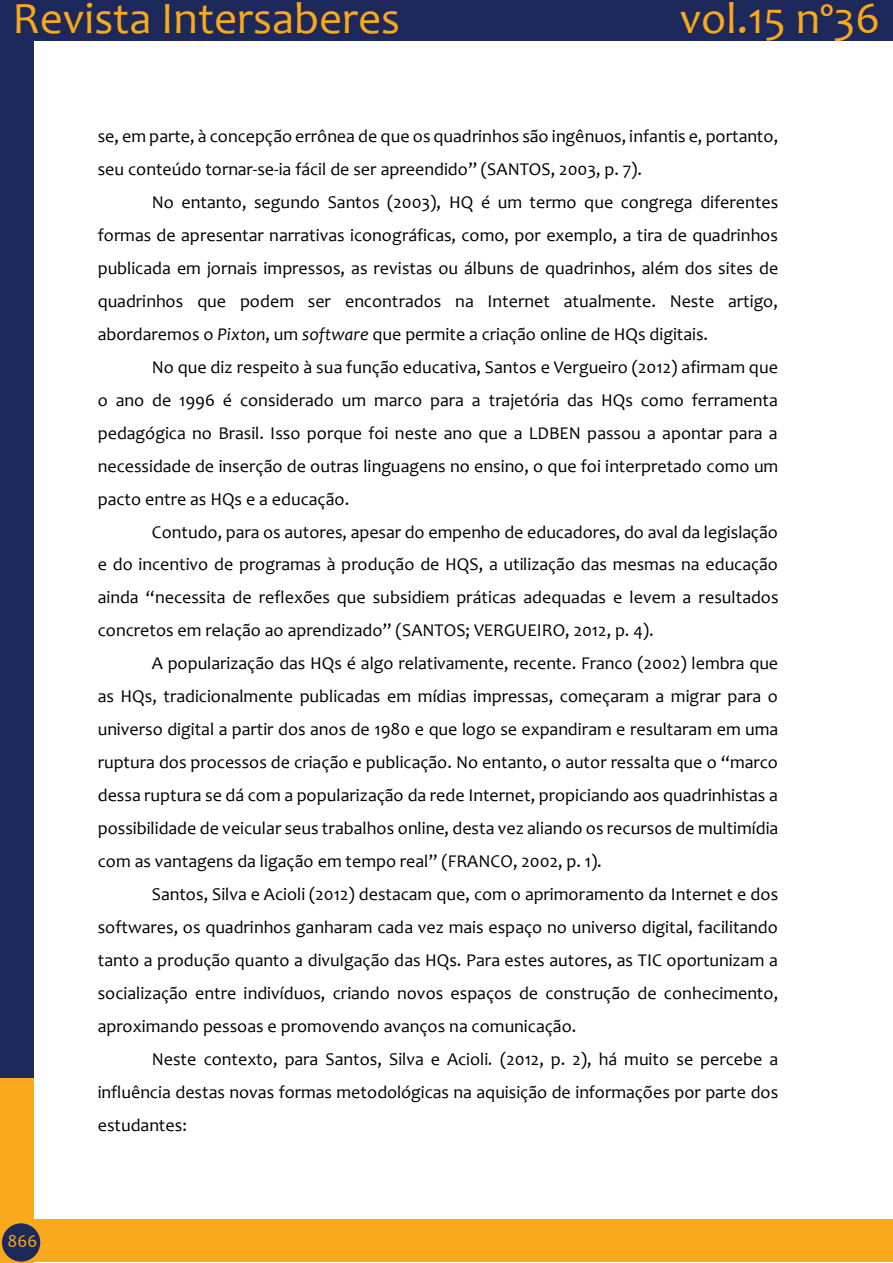
<style>
.page{position:relative;width:893px;height:1263px;background:#fff}
.page>*{position:absolute;margin:0;border:0;box-sizing:border-box;transform-origin:0 0}
.t1{font:45px "Candara";color:#f9a91b}
.t2{font:18px "Candara";color:#000}
.t3{font:18px "Candara";color:#f9a91b}
.s1{font-style:italic}
</style>
<div class="page">
<div style="left:0;top:0;width:33px;height:1081px;background:#1d295a"></div>
<div style="left:0;top:0;width:893px;height:41px;background:#1d295a"></div>
<div style="left:0;top:1078px;width:33px;height:185px;background:#f9a91b"></div>
<div style="left:21px;top:1219px;width:872px;height:43px;background:#f9a91b"></div>
<div style="left:2px;top:1223px;width:38px;height:38px;background:#1d295a;border-radius:50%"></div>
<h1 class="t1" style="left:13px;top:-9px;width:389px">Revista Intersaberes</h1>
<h1 class="t1" style="left:680px;top:-9px;width:202px">vol.15 nº36</h1>
<p class="t3" style="left:8px;top:1229px;width:31px">866</p>
<p class="t2" style="left:98px;top:125px;width:682px">se, em parte, à concepção errônea de que os quadrinhos são ingênuos, infantis e, portanto,</p>
<p class="t2" style="left:98px;top:158px;width:546px">seu conteúdo tornar-se-ia fácil de ser apreendido” (SANTOS, 2003, p. 7).</p>
<p class="t2" style="left:152px;top:191px;width:628px">No entanto, segundo Santos (2003), HQ é um termo que congrega diferentes</p>
<p class="t2" style="left:98px;top:224px;width:682px">formas de apresentar narrativas iconográficas, como, por exemplo, a tira de quadrinhos</p>
<p class="t2" style="left:98px;top:257px;width:682px">publicada em jornais impressos, as revistas ou álbuns de quadrinhos, além dos sites de</p>
<p class="t2" style="left:98px;top:290px;width:682px">quadrinhos que podem ser encontrados na Internet atualmente. Neste artigo,</p>
<p class="t2" style="left:98px;top:323px;width:612px">abordaremos o <span class="s1">Pixton</span>, um <span class="s1">software</span> que permite a criação online de HQs digitais.</p>
<p class="t2" style="left:152px;top:356px;width:628px">No que diz respeito à sua função educativa, Santos e Vergueiro (2012) afirmam que</p>
<p class="t2" style="left:98px;top:389px;width:682px">o ano de 1996 é considerado um marco para a trajetória das HQs como ferramenta</p>
<p class="t2" style="left:98px;top:421px;width:681px">pedagógica no Brasil. Isso porque foi neste ano que a LDBEN passou a apontar para a</p>
<p class="t2" style="left:98px;top:454px;width:682px">necessidade de inserção de outras linguagens no ensino, o que foi interpretado como um</p>
<p class="t2" style="left:98px;top:487px;width:253px">pacto entre as HQs e a educação.</p>
<p class="t2" style="left:152px;top:520px;width:627px">Contudo, para os autores, apesar do empenho de educadores, do aval da legislação</p>
<p class="t2" style="left:98px;top:553px;width:682px">e do incentivo de programas à produção de HQS, a utilização das mesmas na educação</p>
<p class="t2" style="left:98px;top:586px;width:682px">ainda “necessita de reflexões que subsidiem práticas adequadas e levem a resultados</p>
<p class="t2" style="left:98px;top:619px;width:557px">concretos em relação ao aprendizado” (SANTOS; VERGUEIRO, 2012, p. 4).</p>
<p class="t2" style="left:152px;top:652px;width:628px">A popularização das HQs é algo relativamente, recente. Franco (2002) lembra que</p>
<p class="t2" style="left:98px;top:685px;width:682px">as HQs, tradicionalmente publicadas em mídias impressas, começaram a migrar para o</p>
<p class="t2" style="left:98px;top:718px;width:682px">universo digital a partir dos anos de 1980 e que logo se expandiram e resultaram em uma</p>
<p class="t2" style="left:98px;top:751px;width:682px">ruptura dos processos de criação e publicação. No entanto, o autor ressalta que o “marco</p>
<p class="t2" style="left:98px;top:784px;width:682px">dessa ruptura se dá com a popularização da rede Internet, propiciando aos quadrinhistas a</p>
<p class="t2" style="left:98px;top:817px;width:682px">possibilidade de veicular seus trabalhos online, desta vez aliando os recursos de multimídia</p>
<p class="t2" style="left:98px;top:850px;width:506px">com as vantagens da ligação em tempo real” (FRANCO, 2002, p. 1).</p>
<p class="t2" style="left:152px;top:883px;width:628px">Santos, Silva e Acioli (2012) destacam que, com o aprimoramento da Internet e dos</p>
<p class="t2" style="left:98px;top:916px;width:682px">softwares, os quadrinhos ganharam cada vez mais espaço no universo digital, facilitando</p>
<p class="t2" style="left:98px;top:949px;width:682px">tanto a produção quanto a divulgação das HQs. Para estes autores, as TIC oportunizam a</p>
<p class="t2" style="left:98px;top:982px;width:682px">socialização entre indivíduos, criando novos espaços de construção de conhecimento,</p>
<p class="t2" style="left:98px;top:1015px;width:480px">aproximando pessoas e promovendo avanços na comunicação.</p>
<p class="t2" style="left:152px;top:1048px;width:628px">Neste contexto, para Santos, Silva e Acioli<span class="s1">.</span> (2012, p. 2), há muito se percebe a</p>
<p class="t2" style="left:98px;top:1081px;width:682px">influência destas novas formas metodológicas na aquisição de informações por parte dos</p>
<p class="t2" style="left:98px;top:1114px;width:91px">estudantes:</p>
</div>
